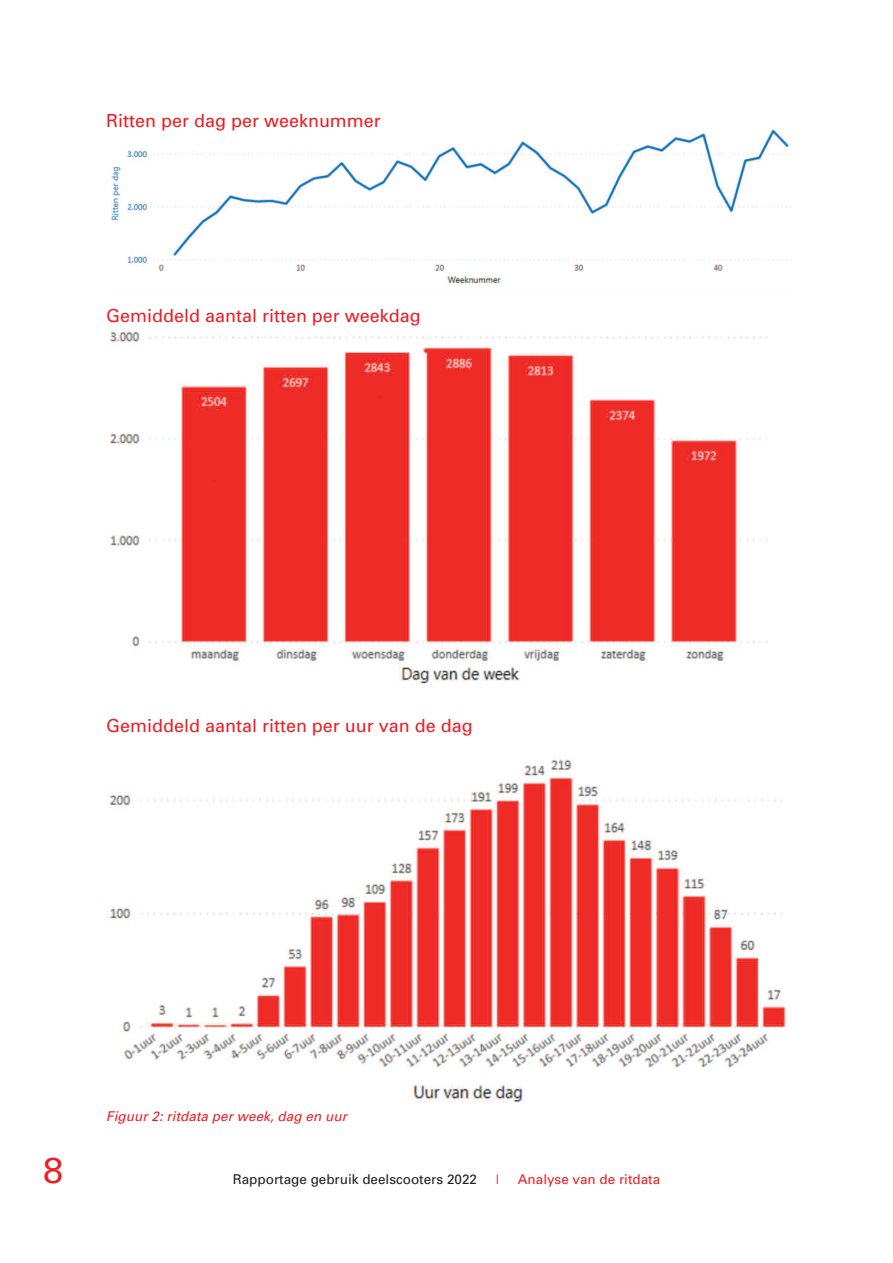
<style>
.page{position:relative;width:893px;height:1263px;background:#fff}
.page>*{position:absolute;margin:0;border:0;box-sizing:border-box;transform-origin:0 0}
.t1{font:36px "Univers";color:#ee1d23}
.t2{font:18px "Univers";color:#ee1d23}
.t3{font:13.5px "Univers";color:#231f20}
.t4{font:italic 13.5px "Univers";letter-spacing:.005em;color:#ee1d23}
.t5{font:13.5px "Univers";color:#ee1d23}
</style>
<div class="page">
<img style="left:111px;top:129px;width:680px;height:155px">
<img style="left:109px;top:330px;width:659px;height:354px">
<img style="left:108px;top:759px;width:679px;height:344px">
<p class="t2" style="left:106px;top:114px;width:276px">Ritten per dag per weeknummer</p>
<p class="t2" style="left:106px;top:309px;width:316px">Gemiddeld aantal ritten per weekdag</p>
<p class="t2" style="left:106px;top:719px;width:368px">Gemiddeld aantal ritten per uur van de dag</p>
<h1 class="t1" style="left:43px;top:1157px;width:22px">8</h1>
<p class="t4" style="left:106px;top:1111px;width:242px">Figuur 2: ritdata per week, dag en uur</p>
<p class="t3" style="left:233px;top:1175px;width:246px">Rapportage gebruik deelscooters 2022</p>
<p class="t5" style="left:496px;top:1175px;width:5px">|</p>
<p class="t5" style="left:518px;top:1175px;width:144px">Analyse van de ritdata</p>
</div>
